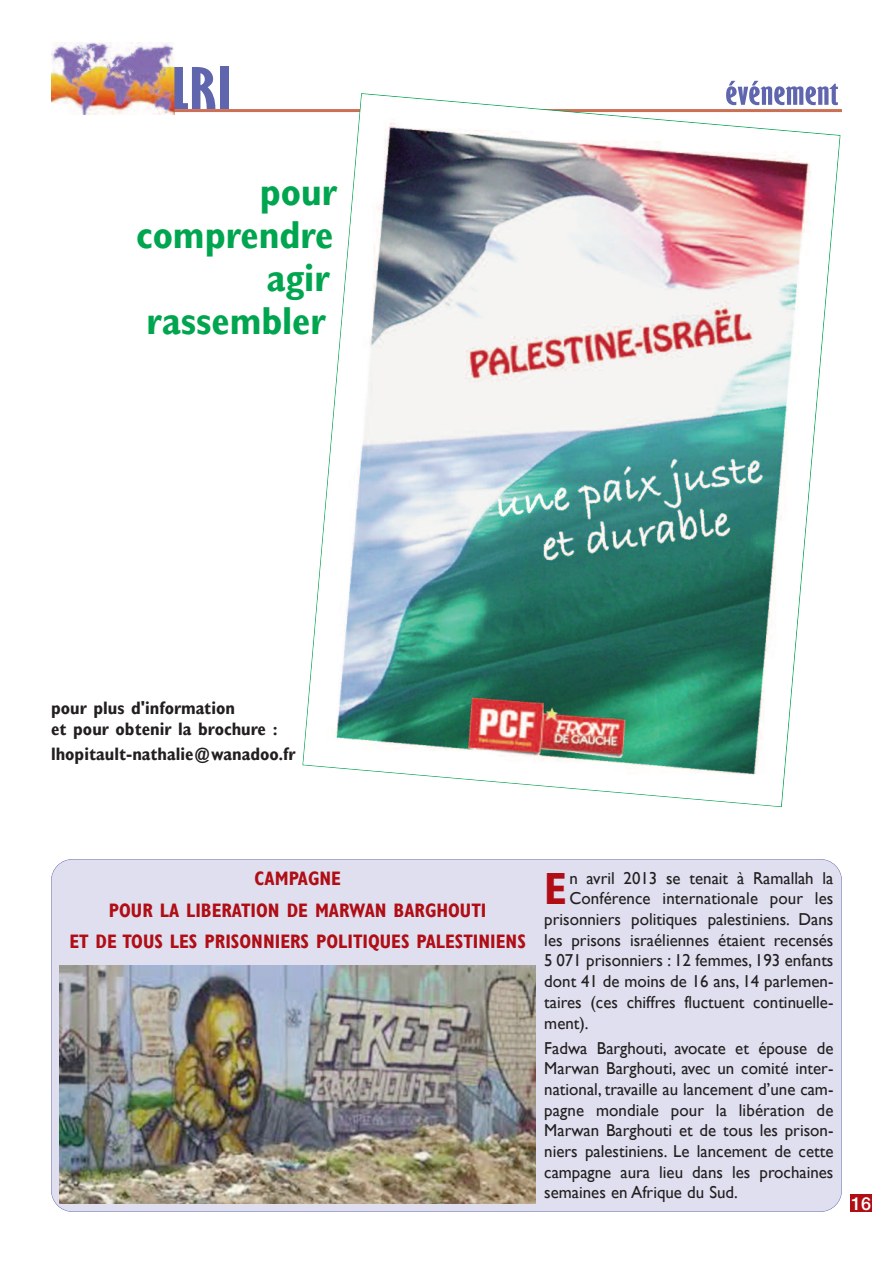
<style>
.page{position:relative;width:893px;height:1263px;background:#fff}
.page>*{position:absolute;margin:0;border:0;box-sizing:border-box;transform-origin:0 0}
.t1{font:700 extra-condensed 63px "Giltus D";color:#6066ae;scale:1.5 1}
.t2{font:700 condensed 45px "Gill Sans";color:#b00d15}
.t3{font:700 condensed 39px/43.2px "Gill Sans";color:#00a54f;text-align:right}
.t4{font:700 extra-condensed 36px "Giltus D";color:#6066ae;scale:1.5 1}
.t5{font:700 condensed 19.5px/31.5px "Gill Sans";color:#b00d15;text-align:center}
.t6{font:700 condensed 18px/21px "Gill Sans";color:#231f20}
.t7{font:500 18px "Helvetica Neue";color:#fff}
.t8{font:17.25px/20.7px "Gill Sans";color:#231f20;text-align:justify}
</style>
<div class="page">
<div style="left:51px;top:859px;width:790px;height:352px;background:#dfdfef;border-radius:21px"></div>
<img style="left:51px;top:43px;width:123px;height:72px">
<hr style="left:174px;top:109px;width:668px;height:3px;background:#cd6f55">
<div style="left:850px;top:1195px;width:22px;height:17px;background:#b00d15"></div>
<img style="left:60px;top:965px;width:476px;height:238px">
<img style="left:303px;top:94px;width:537px;height:712px">
<h1 class="t1" style="left:171px;top:50px;width:42px">LRI</h1>
<h3 class="t3" style="left:136px;top:170px;width:203px">pour comprendre agir rassembler</h3>
<h3 class="t4" style="left:725px;top:71px;width:76px">événement</h3>
<p class="t6" style="left:51px;top:698px;width:228px">pour plus d'information<br>et pour obtenir la brochure :</p>
<p class="t6" style="left:51px;top:744px;width:246px">lhopitault-nathalie@wanadoo.fr</p>
<p class="t5" style="left:69px;top:863px;width:458px">CAMPAGNE<br>POUR LA LIBERATION DE MARWAN BARGHOUTI<br>ET DE TOUS LES PRISONNIERS POLITIQUES PALESTINIENS</p>
<h2 class="t2" style="left:544px;top:862px;width:24px">E</h2>
<p class="t8" style="left:569px;top:867px;width:266px">n avril 2013 se tenait à Ramallah la</p>
<p class="t8" style="left:569px;top:888px;width:266px">Conférence internationale pour les</p>
<p class="t8" style="left:544px;top:909px;width:291px">prisonniers politiques palestiniens. Dans</p>
<p class="t8" style="left:544px;top:929px;width:291px">les prisons israéliennes étaient recensés</p>
<p class="t8" style="left:544px;top:950px;width:291px">5 071 prisonniers : 12 femmes, 193 enfants</p>
<p class="t8" style="left:544px;top:971px;width:291px">dont 41 de moins de 16 ans, 14 parlemen-</p>
<p class="t8" style="left:544px;top:991px;width:291px">taires (ces chiffres fluctuent continuelle-</p>
<p class="t8" style="left:544px;top:1012px;width:46px">ment).</p>
<p class="t8" style="left:544px;top:1037px;width:291px">Fadwa Barghouti, avocate et épouse de Marwan Barghouti, avec un comité inter&shy;national, travaille au lancement d’une cam&shy;pagne mondiale pour la libération de Marwan Barghouti et de tous les prison&shy;niers palestiniens. Le lancement de cette campagne aura lieu dans les prochaines semaines en Afrique du Sud.</p>
<p class="t7" style="left:851px;top:1197px;width:22px">16</p>
</div>
